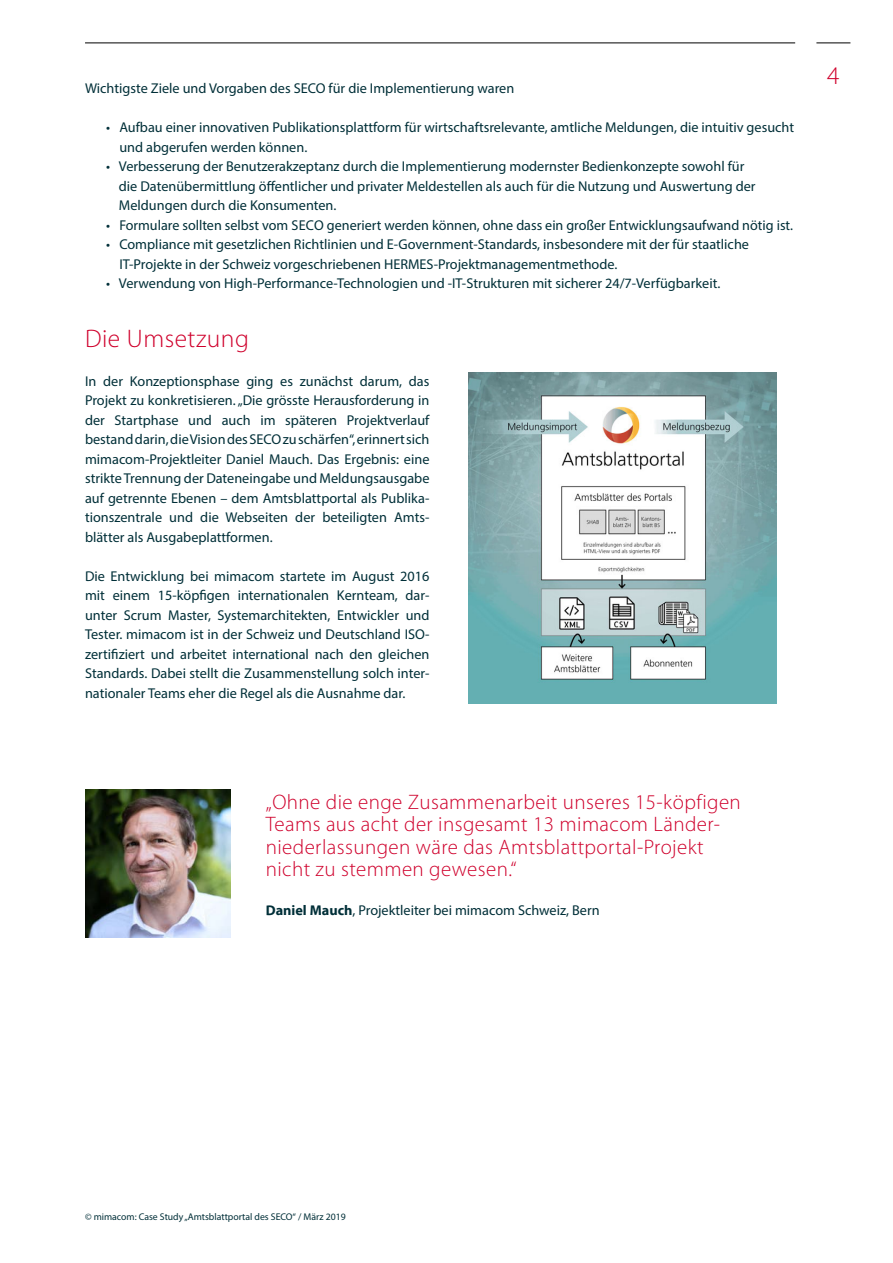
<style>
.page{position:relative;width:893px;height:1263px;background:#fff}
.page>*{position:absolute;margin:0;border:0;box-sizing:border-box;transform-origin:0 0}
.t1{font:300 25.5px "Myriad Pro";letter-spacing:.02em;color:#cf002c}
.t2{font:300 21px/22.5px "Myriad Pro";letter-spacing:.02em;color:#cf002c}
.t3{font:14.25px/19.5px "Myriad Pro";color:#002f38}
.t4{font:9.75px "Myriad Pro";color:#002f38}
.s1{font-weight:700}
</style>
<div class="page">
<hr style="left:816px;top:43px;width:34px;height:1px;background:#000">
<hr style="left:85px;top:43px;width:710px;height:1px;background:#000">
<img style="left:85px;top:789px;width:146px;height:149px">
<img style="left:469px;top:372px;width:308px;height:332px">
<p class="t3" style="left:85px;top:78px;width:431px">Wichtigste Ziele und Vorgaben des SECO für die Implementierung waren</p>
<p class="t3" style="left:119px;top:117px;width:676px;text-indent:-13px">• Aufbau einer innovativen Publikationsplattform für wirtschaftsrelevante, amtliche Meldungen, die intuitiv gesucht und abgerufen werden können.</p>
<p class="t3" style="left:119px;top:156px;width:638px;text-indent:-13px">• Verbesserung der Benutzerakzeptanz durch die Implementierung modernster Bedienkonzepte sowohl für die Datenübermittlung öffentlicher und privater Meldestellen als auch für die Nutzung und Auswertung der<br>Meldungen durch die Konsumenten.</p>
<p class="t3" style="left:106px;top:215px;width:688px">• Formulare sollten selbst vom SECO generiert werden können, ohne dass ein großer Entwicklungsaufwand nötig ist.</p>
<p class="t3" style="left:119px;top:234px;width:631px;text-indent:-13px">• Compliance mit gesetzlichen Richtlinien und E-Government-Standards, insbesondere mit der für staatliche<br>IT-Projekte in der Schweiz vorgeschriebenen HERMES-Projektmanagementmethode.</p>
<p class="t3" style="left:106px;top:273px;width:615px">• Verwendung von High-Performance-Technologien und -IT-Strukturen mit sicherer 24/7-Verfügbarkeit.</p>
<h1 class="t1" style="left:85px;top:323px;width:165px">Die Umsetzung</h1>
<p class="t3" style="left:85px;top:371px;width:346px;text-align:justify">In der Konzeptionsphase ging es zunächst darum, das Projekt zu konkretisieren. „Die grösste Herausforderung in der Startphase und auch im späteren Projektverlauf bestand darin, die Vision des SECO zu schärfen“, erinnert sich mimacom-Projektleiter Daniel Mauch. Das Ergebnis: eine strikte Trennung der Dateneingabe und Meldungsausgabe auf getrennte Ebenen – dem Amtsblattportal als Publika&shy;tionszentrale und die Webseiten der beteiligten Amts&shy;blätter als Ausgabeplattformen.</p>
<p class="t3" style="left:85px;top:566px;width:346px;text-align:justify">Die Entwicklung bei mimacom startete im August 2016 mit einem 15-köpfigen internationalen Kernteam, dar&shy;unter Scrum Master, Systemarchitekten, Entwickler und Tester. mimacom ist in der Schweiz und Deutschland ISO&shy;zertifiziert und arbeitet international nach den gleichen Standards. Dabei stellt die Zusammenstellung solch inter&shy;nationaler Teams eher die Regel als die Ausnahme dar.</p>
<h1 class="t1" style="left:827px;top:60px;width:14px">4</h1>
<h2 class="t2" style="left:266px;top:790px;width:477px">„Ohne die enge Zusammenarbeit unseres 15-köpfigen Teams aus acht der insgesamt 13 mimacom Länder&shy;niederlassungen wäre das Amtsblattportal-Projekt nicht zu stemmen gewesen.“</h2>
<p class="t3" style="left:266px;top:900px;width:335px"><span class="s1">Daniel Mauch</span>, Projektleiter bei mimacom Schweiz, Bern</p>
<p class="t4" style="left:85px;top:1211px;width:262px">© mimacom: Case Study „Amtsblattportal des SECO“ / März 2019</p>
</div>
